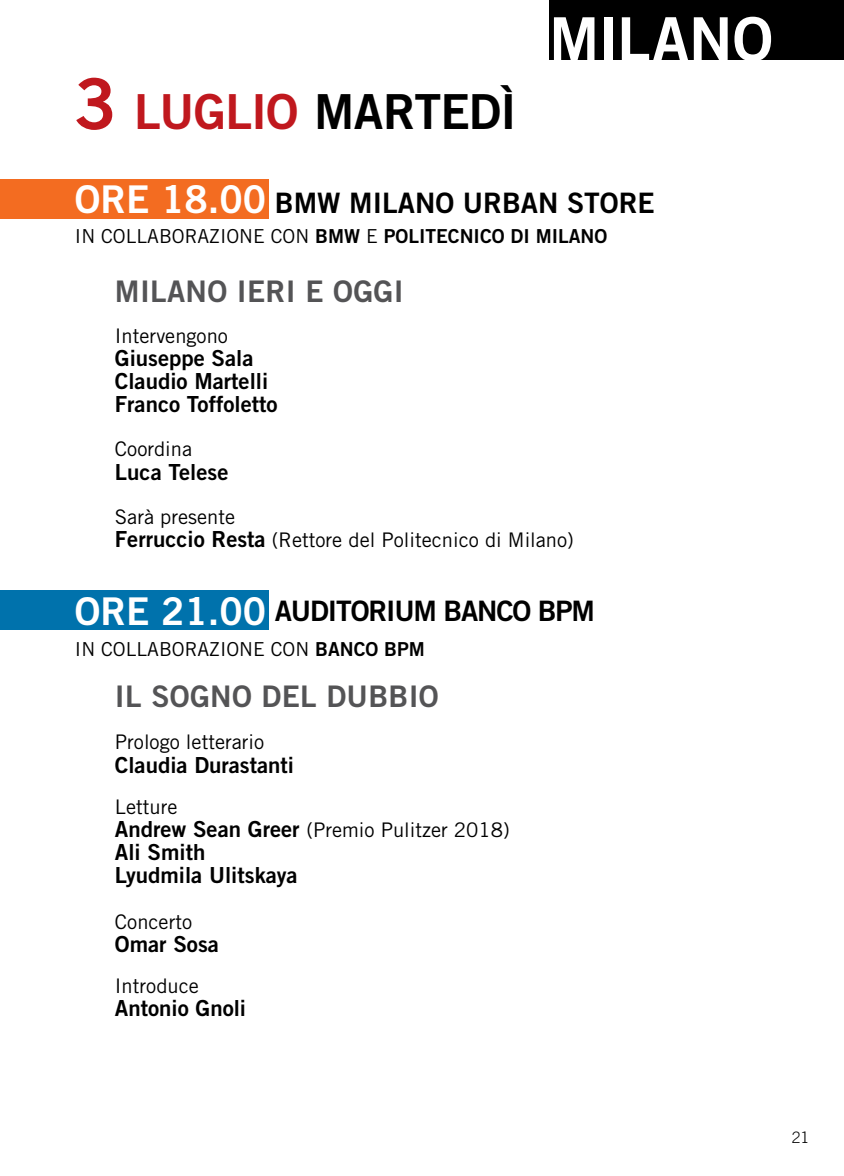
<style>
.page{position:relative;width:844px;height:1176px;background:#fff}
.page>*{position:absolute;margin:0;border:0;box-sizing:border-box;transform-origin:0 0}
.t1{font:60.38px "Trade Gothic Bold Two";letter-spacing:-.005em;color:#fff}
.t2{font:48.3px "Trade Gothic Bold Two";letter-spacing:-.015em;color:#000}
.t3{font:29.75px "Trade Gothic Bold Two";letter-spacing:.01em;color:#545456}
.t4{font:28.18px "Trade Gothic Bold Two";color:#000}
.t5{font:28.18px "Trade Gothic Bold Two";letter-spacing:-.04em;color:#000}
.t6{font:22.05px/23.1px "Trade Gothic Bold Two";color:#000}
.t7{font:20.12px/23.1px "Trade Gothic";color:#000}
.t8{font:19.25px "Trade Gothic Bold Two";color:#000}
.t9{font:19.25px "Trade Gothic";color:#000}
.t10{font:300 15.75px "Trade Gothic";color:#000}
.s1{font-size:70.35px;color:#c0181e}
.s2{color:#c0181e}
.s3{font-size:38.32px;color:#fff}
.s4{font-family:"Trade Gothic"}
.s5{font-family:"Trade Gothic Bold Two";font-size:22.05px}
.s6{font-family:"Trade Gothic Bold Two"}
</style>
<div class="page">
<div style="left:0;top:590px;width:268px;height:40px;background:#0072ac"></div>
<div style="left:0;top:179px;width:268px;height:40px;background:#f36c21"></div>
<div style="left:549px;top:0;width:294px;height:59px;background:#000"></div>
<h2 class="t2" style="left:74px;top:82px;width:444px"><span class="s1">3</span> <span class="s2">luglio</span> Martedì</h2>
<h1 class="t1" style="left:549px;top:2px;width:225px">milano</h1>
<h3 class="t4" style="left:75px;top:185px;width:581px"><span class="s3">Ore 18.00</span> BMW M ilano U rban Store</h3>
<p class="t8" style="left:75px;top:224px;width:533px"><span class="s4">I n collaborazione con</span> BMW <span class="s4">e</span> Politecnico di M ilano</p>
<h3 class="t3" style="left:115px;top:273px;width:290px">M ilano ieri e oggi</h3>
<p class="t7" style="left:115px;top:324px;width:114px">I ntervengono</p>
<p class="t6" style="left:115px;top:346px;width:164px">Giuseppe Sala<br>Claudio Martelli<br>Franco Toffoletto</p>
<p class="t7" style="left:115px;top:437px;width:79px">Coordina</p>
<p class="t6" style="left:115px;top:460px;width:115px">Luca Telese</p>
<p class="t7" style="left:115px;top:505px;width:460px">Sarà presente<br><span class="s5">Ferruccio Resta</span> (Rettore del Politecnico di M ilano)</p>
<h3 class="t5" style="left:75px;top:594px;width:499px"><span class="s3">Ore 21.00</span> Auditorium Banco BPM</h3>
<p class="t9" style="left:75px;top:637px;width:267px">I n collaborazione con <span class="s6">BANCO</span></p>
<p class="t8" style="left:384px;top:637px;width:27px">BPM</p>
<h3 class="t3" style="left:115px;top:678px;width:325px">il sogno del dubb io</h3>
<p class="t7" style="left:115px;top:730px;width:151px">Prologo letterario</p>
<p class="t6" style="left:115px;top:753px;width:180px">Claudia Durastanti</p>
<p class="t7" style="left:115px;top:795px;width:396px">Letture<br><span class="s5">Andrew Sean Greer</span> (Premio pulitzer 2018)</p>
<p class="t6" style="left:115px;top:840px;width:184px">Ali Smith<br>Lyudmila U litskaya</p>
<p class="t7" style="left:115px;top:910px;width:79px">Concerto</p>
<p class="t6" style="left:115px;top:932px;width:105px">Omar Sosa</p>
<p class="t7" style="left:115px;top:974px;width:85px">I ntroduce</p>
<p class="t6" style="left:115px;top:996px;width:133px">Antonio Gnoli</p>
<p class="t10" style="left:791px;top:1127px;width:19px">21</p>
</div>
